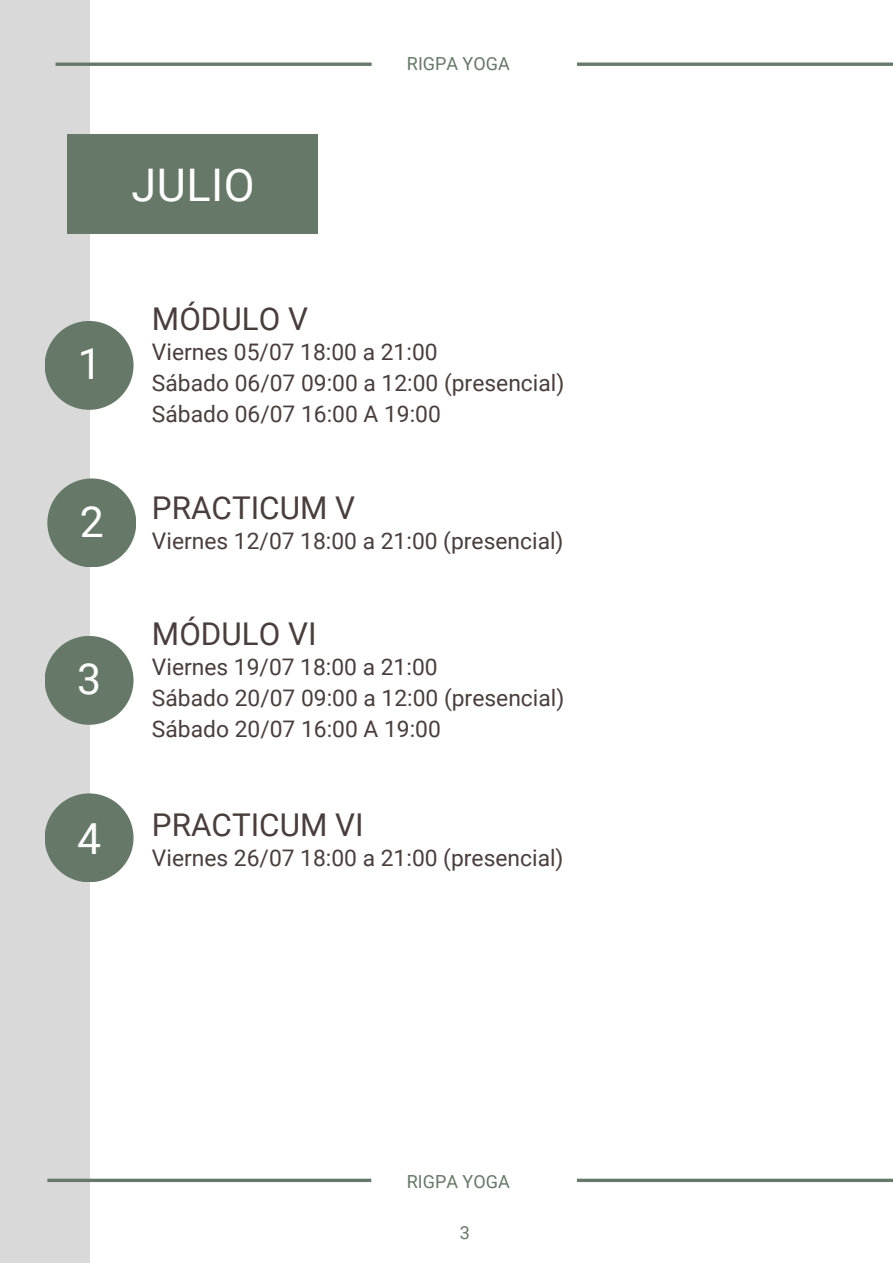
<style>
.page{position:relative;width:893px;height:1264px;background:#fff}
.page>*{position:absolute;margin:0;border:0;box-sizing:border-box;transform-origin:0 0}
.t1{font:45px "Roboto";letter-spacing:.01em;color:#fff}
.t2{font:42.75px "Roboto";color:#fff}
.t3{font:31.35px "Roboto";color:#493e3c}
.t4{font:22.8px "Roboto";color:#493e3c}
.t5{font:18px "Roboto";color:#667867}
</style>
<div class="page">
<div style="left:0;top:0;width:89px;height:1262px;background:#d9d9d9"></div>
<hr style="left:577px;top:1178px;width:315px;height:3px;background:#667867">
<hr style="left:577px;top:63px;width:315px;height:3px;background:#667867">
<div style="left:67px;top:134px;width:251px;height:100px;background:#667867"></div>
<div style="left:45px;top:321px;width:88px;height:89px;background:#667867;border-radius:50%"></div>
<div style="left:47px;top:478px;width:89px;height:89px;background:#667867;border-radius:50%"></div>
<div style="left:45px;top:636px;width:88px;height:88px;background:#667867;border-radius:50%"></div>
<div style="left:45px;top:793px;width:88px;height:89px;background:#667867;border-radius:50%"></div>
<hr style="left:56px;top:63px;width:315px;height:3px;background:#667867">
<hr style="left:47px;top:1178px;width:324px;height:3px;background:#667867">
<p class="t1" style="left:132px;top:159px;width:125px">JULIO</p>
<p class="t5" style="left:407px;top:53px;width:104px">RIGPA YOGA</p>
<p class="t2" style="left:78px;top:340px;width:26px">1</p>
<p class="t2" style="left:80px;top:497px;width:26px">2</p>
<p class="t2" style="left:77px;top:654px;width:26px">3</p>
<p class="t2" style="left:77px;top:814px;width:26px">4</p>
<p class="t3" style="left:152px;top:301px;width:158px">MÓDULO V</p>
<p class="t4" style="left:152px;top:339px;width:287px">Viernes 05/07 18:00 a 21:00</p>
<p class="t4" style="left:152px;top:370px;width:414px">Sábado 06/07 09:00 a 12:00 (presencial)</p>
<p class="t4" style="left:152px;top:401px;width:290px">Sábado 06/07 16:00 A 19:00</p>
<p class="t3" style="left:152px;top:489px;width:205px">PRACTICUM V</p>
<p class="t4" style="left:152px;top:527px;width:413px">Viernes 12/07 18:00 a 21:00 (presencial)</p>
<p class="t3" style="left:152px;top:616px;width:166px">MÓDULO VI</p>
<p class="t4" style="left:152px;top:654px;width:287px">Viernes 19/07 18:00 a 21:00</p>
<p class="t4" style="left:152px;top:685px;width:414px">Sábado 20/07 09:00 a 12:00 (presencial)</p>
<p class="t4" style="left:152px;top:716px;width:290px">Sábado 20/07 16:00 A 19:00</p>
<p class="t3" style="left:152px;top:807px;width:213px">PRACTICUM VI</p>
<p class="t4" style="left:152px;top:845px;width:413px">Viernes 26/07 18:00 a 21:00 (presencial)</p>
<p class="t5" style="left:407px;top:1170px;width:104px">RIGPA YOGA</p>
<p class="t5" style="left:460px;top:1221px;width:12px">3</p>
</div>
